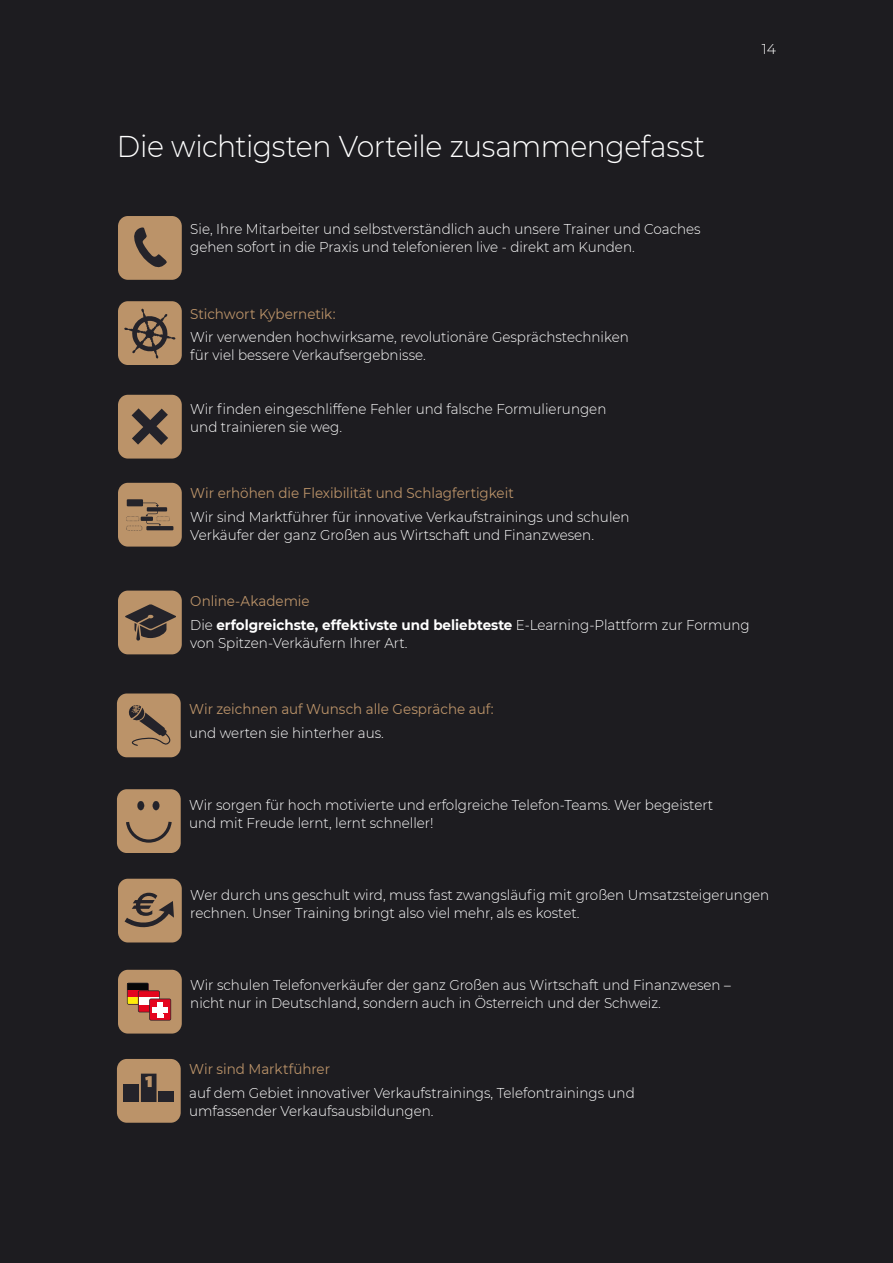
<style>
.page{position:relative;width:893px;height:1263px;background:#1d1c20}
.page>*{position:absolute;margin:0;border:0;box-sizing:border-box;transform-origin:0 0}
.t1{font:300 30px "Montserrat";letter-spacing:-.015em;color:#fff;scale:.95 1}
.t2{font:300 14.25px/18px "Montserrat";color:#fff;scale:.95 1}
.t3{font:14.25px "Montserrat";color:#bb9369;scale:.95 1}
.t4{font:700 14.25px/24.3px "Montserrat";color:#fff;scale:.95 1}
.t5{font:300 14.25px "Montserrat";color:#fff}
.s1{font-weight:400;color:#bb9369}
.s2{font-weight:300}
</style>
<div class="page">
<div style="left:118px;top:301px;width:64px;height:64px;background:#bb9369;border-radius:10px"></div>
<svg style="left:124px;top:309px;width:51px;height:50px"></svg>
<div style="left:118px;top:216px;width:64px;height:64px;background:#bb9369;border-radius:10px"></div>
<svg style="left:134px;top:227px;width:33px;height:41px"></svg>
<div style="left:118px;top:483px;width:64px;height:64px;background:#bb9369;border-radius:10px"></div>
<hr style="left:146px;top:526px;width:27px;height:4px;background:#24232a">
<svg style="left:126px;top:499px;width:44px;height:31px"></svg>
<div style="left:118px;top:591px;width:64px;height:63px;background:#bb9369;border-radius:10px"></div>
<svg style="left:125px;top:604px;width:51px;height:36px"></svg>
<div style="left:118px;top:879px;width:64px;height:63px;background:#bb9369;border-radius:10px"></div>
<svg style="left:125px;top:893px;width:49px;height:35px"></svg>
<div style="left:118px;top:970px;width:64px;height:63px;background:#bb9369;border-radius:10px"></div>
<svg style="left:127px;top:983px;width:44px;height:37px"></svg>
<div style="left:118px;top:395px;width:64px;height:64px;background:#bb9369;border-radius:10px"></div>
<svg style="left:132px;top:408px;width:36px;height:37px"></svg>
<div style="left:117px;top:693px;width:64px;height:64px;background:#bb9369;border-radius:10px"></div>
<svg style="left:128px;top:705px;width:42px;height:41px"></svg>
<div style="left:117px;top:789px;width:64px;height:64px;background:#bb9369;border-radius:10px"></div>
<svg style="left:137px;top:801px;width:7px;height:9px"></svg>
<svg style="left:153px;top:801px;width:6px;height:9px"></svg>
<svg style="left:126px;top:822px;width:46px;height:21px"></svg>
<div style="left:117px;top:1059px;width:64px;height:64px;background:#bb9369;border-radius:10px"></div>
<div style="left:123px;top:1085px;width:16px;height:17px;background:#24232a"></div>
<div style="left:158px;top:1091px;width:16px;height:11px;background:#24232a"></div>
<svg style="left:141px;top:1073px;width:16px;height:29px"></svg>
<p class="t5" style="left:762px;top:41px;width:16px">14</p>
<h1 class="t1" style="left:117px;top:131px;width:621px">Die wichtigsten Vorteile zusammengefasst</h1>
<p class="t2" style="left:190px;top:220px;width:539px">Sie, Ihre Mitarbeiter und selbstverständlich auch unsere Trainer und Coaches gehen sofort in die Praxis und telefonieren live - direkt am Kunden.</p>
<p class="t3" style="left:190px;top:306px;width:154px">Stichwort Kybernetik:</p>
<p class="t2" style="left:190px;top:328px;width:463px">Wir verwenden hochwirksame, revolutionäre Gesprächstechniken für viel bessere Verkaufsergebnisse.</p>
<p class="t2" style="left:190px;top:399px;width:439px">Wir finden eingeschliffene Fehler und falsche Formulierungen und trainieren sie weg.</p>
<p class="t3" style="left:190px;top:485px;width:342px">Wir erhöhen die Flexibilität und Schlagfertigkeit</p>
<p class="t2" style="left:190px;top:508px;width:464px">Wir sind Marktführer für innovative Verkaufstrainings und schulen<br>Verkäufer der ganz Großen aus Wirtschaft und Finanzwesen.</p>
<p class="t4" style="left:190px;top:589px;width:590px"><span class="s1">Online-Akademie<br></span><span class="s2">Die</span> erfolgreichste, effektivste und beliebteste <span class="s2">E-Learning-Plattform zur Formung</span></p>
<p class="t2" style="left:190px;top:634px;width:230px">von Spitzen-Verkäufern Ihrer Art.</p>
<p class="t3" style="left:189px;top:701px;width:322px">Wir zeichnen auf Wunsch alle Gespräche auf:</p>
<p class="t2" style="left:189px;top:724px;width:206px">und werten sie hinterher aus.</p>
<p class="t2" style="left:189px;top:796px;width:553px">Wir sorgen für hoch motivierte und erfolgreiche Telefon-Teams. Wer begeistert und mit Freude lernt, lernt schneller!</p>
<p class="t2" style="left:190px;top:886px;width:611px">Wer durch uns geschult wird, muss fast zwangsläufig mit großen Umsatzsteigerungen rechnen. Unser Training bringt also viel mehr, als es kostet.</p>
<p class="t2" style="left:190px;top:976px;width:570px">Wir schulen Telefonverkäufer der ganz Großen aus Wirtschaft und Finanzwesen – nicht nur in Deutschland, sondern auch in Österreich und der Schweiz.</p>
<p class="t3" style="left:189px;top:1061px;width:150px">Wir sind Marktführer</p>
<p class="t2" style="left:189px;top:1084px;width:471px">auf dem Gebiet innovativer Verkaufstrainings, Telefontrainings und umfassender Ver kaufsausbildungen.</p>
</div>
